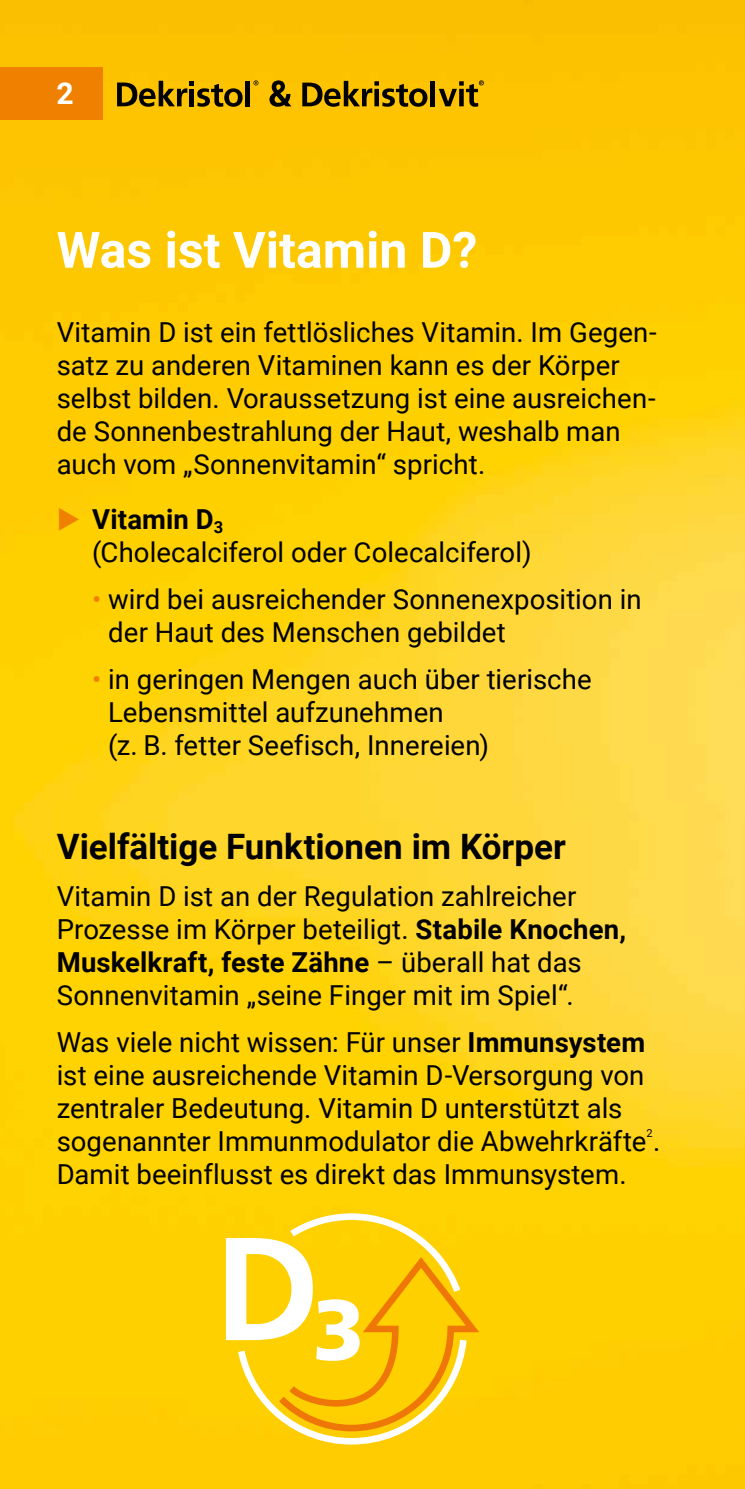
<style>
.page{position:relative;width:745px;height:1489px;background:#fff}
.page>*{position:absolute;margin:0;border:0;box-sizing:border-box;transform-origin:0 0}
.t1{font:700 50px "Roboto";color:#fff}
.t2{font:700 35px "Roboto";color:#000}
.t3{font:700 30px "Roboto";color:#fff}
.t4{font:27.5px/33px "Roboto";letter-spacing:.005em;color:#000}
.t5{font:11px "Roboto";color:#000}
.s1{color:#f08100}
.s2{font-weight:700}
</style>
<div class="page">
<img style="left:0;top:0;width:744px;height:1488px">
<svg style="left:233px;top:1209px;width:237px;height:238px;background:#fed625"></svg>
<svg style="left:226px;top:1237px;width:259px;height:197px"></svg>
<svg style="left:269px;top:80px;width:22px;height:27px"></svg>
<svg style="left:302px;top:81px;width:125px;height:26px;background:#957300"></svg>
<svg style="left:438px;top:80px;width:45px;height:27px"></svg>
<div style="left:430px;top:81px;width:5px;height:25px;background:#000"></div>
<svg style="left:253px;top:80px;width:5px;height:5px"></svg>
<div style="left:245px;top:81px;width:5px;height:25px;background:#000"></div>
<svg style="left:117px;top:81px;width:125px;height:26px;background:#937100"></svg>
<div style="left:0;top:67px;width:103px;height:53px;background:#f08100"></div>
<p class="t3" style="left:57px;top:73px;width:19px">2</p>
<h1 class="t1" style="left:57px;top:215px;width:422px">Was ist Vitamin D?</h1>
<p class="t4" style="left:57px;top:314px;width:601px">Vitamin D ist ein fettlösliches Vitamin. Im Gegen&shy;satz zu anderen Vitaminen kann es der Körper selbst bilden. Voraussetzung ist eine ausreichen&shy;de Sonnenbestrahlung der Haut, weshalb man auch vom „Sonnenvitamin“ spricht.</p>
<p class="t4" style="left:92px;top:501px;width:441px;text-indent:-35px"><span class="s1">◆</span> <span class="s2">Vitamin D</span><sub>3<br></sub>(Cholecalciferol oder Colecalciferol)</p>
<p class="t4" style="left:108px;top:581px;width:534px;text-indent:-16px"><span class="s1">•</span> wird bei ausreichender Sonnenexposition in der Haut des Menschen gebildet</p>
<p class="t4" style="left:108px;top:662px;width:484px;text-indent:-16px"><span class="s1">•</span> in geringen Mengen auch über tierische<br>Lebensmittel aufzunehmen<br>(z. B. fetter Seefisch, Innereien)</p>
<p class="t2" style="left:57px;top:821px;width:510px">Vielfältige Funktionen im Körper</p>
<p class="t4" style="left:57px;top:878px;width:570px">Vitamin D ist an der Regulation zahlreicher Prozesse im Körper beteiligt. <span class="s2">Stabile Knochen, Muskelkraft, feste Zähne</span> – überall hat das Sonnenvitamin „seine Finger mit im Spiel“.</p>
<p class="t4" style="left:57px;top:1024px;width:604px">Was viele nicht wissen: Für unser <span class="s2">Immunsystem </span>ist eine ausreichende Vitamin D-Versorgung von zentraler Bedeutung. Vitamin D unterstützt als sogenannter Immunmodulator die Abwehrkräfte .</p>
<p class="t5" style="left:646px;top:1125px;width:8px">2</p>
<p class="t4" style="left:57px;top:1156px;width:571px">Damit beeinflusst es direkt das Immunsystem.</p>
</div>
